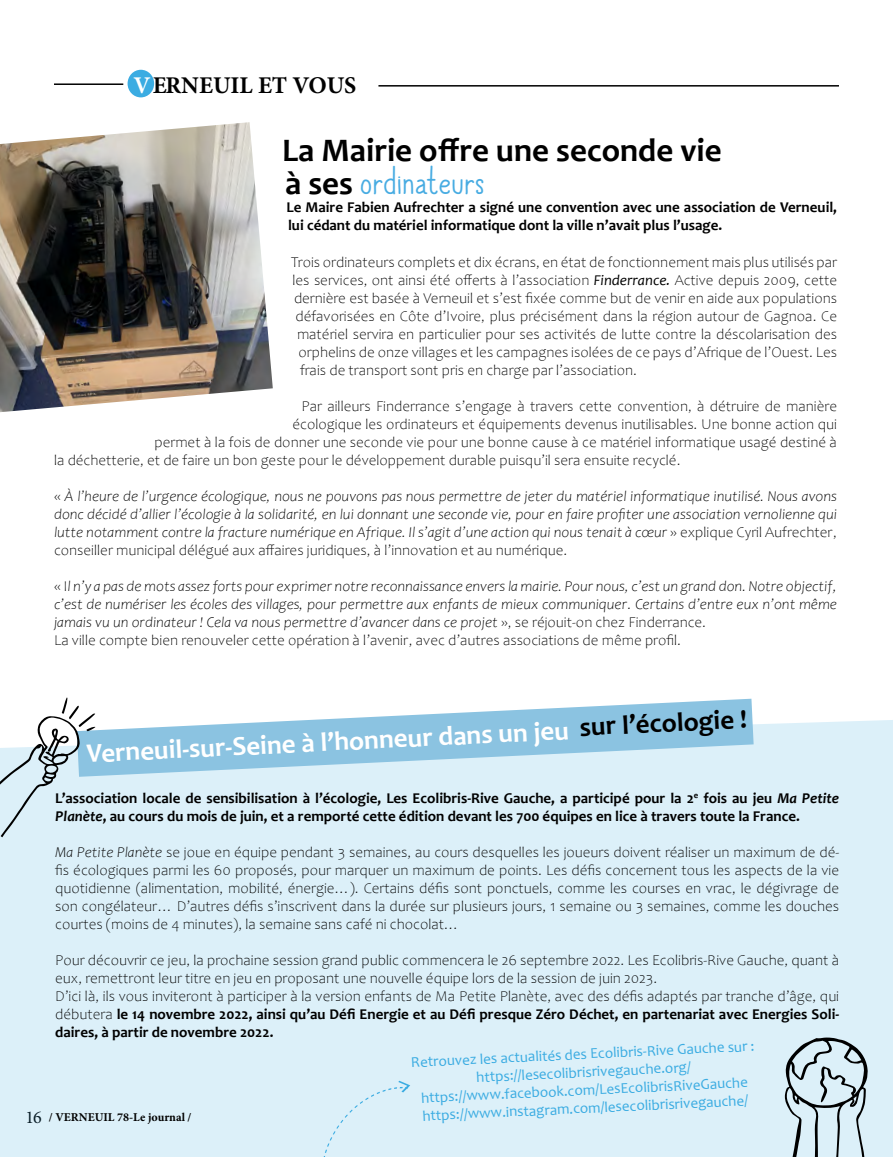
<style>
.page{position:relative;width:893px;height:1157px;background:#fff}
.page>*{position:absolute;margin:0;border:0;box-sizing:border-box;transform-origin:0 0}
.t1{font:37.5px "Always Together";letter-spacing:.025em;color:#48ace2}
.t2{font:700 33px "Candara";color:#000}
.t3{font:700 27px "Candara";color:#fff}
.t4{font:700 24px "Minion Pro";color:#000}
.t5{font:18px "Minion Pro";color:#000}
.t6{font:300 15px/18px "Candara";color:#000;text-align:justify}
.t7{font:italic 300 15px/18px "Candara";color:#000;text-align:justify}
.t8{font:700 15px/18px "Candara";color:#000}
.t9{font:15px/18px "Candara";color:#3bace2;text-align:center}
.t10{font:700 12px "Minion Pro";color:#000}
.s1{color:#fff}
.s2{font-family:"Candara";font-weight:700;font-size:33px;color:#000}
.s3{font-weight:400;font-style:italic}
.s4{font-style:normal}
.s5{color:#000}
.s6{font-style:italic}
.s7{font-weight:700}
</style>
<div class="page">
<div style="left:0;top:720px;width:893px;height:437px;background:#dcf0f9"></div>
<div style="left:128px;top:70px;width:26px;height:27px;background:#3bace2;border-radius:50%"></div>
<hr style="left:54px;top:83px;width:69px;height:2px;background:#000">
<hr style="left:378px;top:85px;width:461px;height:2px;background:#000">
<img style="left:0;top:122px;width:273px;height:290px">
<svg style="left:95px;top:698px;width:659px;height:78px;fill:#8bc3e1"></svg>
<div style="left:321px;top:1080px;width:90px;height:77px;background:#dcf0f9"></div>
<svg style="left:0;top:697px;width:95px;height:140px"></svg>
<svg style="left:784px;top:1037px;width:84px;height:120px;background:#b4c4cb"></svg>
<h3 class="t4" style="left:134px;top:68px;width:224px"><span class="s1">V</span> ERNEUIL ET VOUS</h3>
<h2 class="t2" style="left:282px;top:130px;width:441px">La Mairie offre une seconde vie</h2>
<h1 class="t1" style="left:285px;top:151px;width:201px"><span class="s2">à ses</span> ordinateurs</h1>
<p class="t8" style="left:286px;top:198px;width:552px">Le Maire Fabien Aufrechter a signé une convention avec une association de Verneuil, lui cédant du matériel informatique dont la ville n’avait plus l’usage.</p>
<p class="t6" style="left:291px;top:253px;width:548px">Trois ordinateurs complets et dix écrans, en état de fonctionnement mais plus utilisés par</p>
<p class="t6" style="left:292px;top:271px;width:546px">les services, ont ainsi été offerts à l’association <span class="s3">Finderrance.</span> Active depuis 2009, cette</p>
<p class="t6" style="left:294px;top:289px;width:544px">dernière est basée à Verneuil et s’est fixée comme but de venir en aide aux populations</p>
<p class="t6" style="left:296px;top:307px;width:543px">défavorisées en Côte d’Ivoire, plus précisément dans la région autour de Gagnoa. Ce</p>
<p class="t6" style="left:297px;top:325px;width:541px">matériel servira en particulier pour ses activités de lutte contre la déscolarisation des</p>
<p class="t6" style="left:298px;top:343px;width:540px">orphelins de onze villages et les campagnes isolées de ce pays d’Afrique de l’Ouest. Les</p>
<p class="t6" style="left:300px;top:361px;width:338px">frais de transport sont pris en charge par l’association.</p>
<p class="t6" style="left:302px;top:397px;width:537px">Par ailleurs Finderrance s’engage à travers cette convention, à détruire de manière</p>
<p class="t6" style="left:292px;top:415px;width:546px">écologique les ordinateurs et équipements devenus inutilisables. Une bonne action qui</p>
<p class="t6" style="left:155px;top:433px;width:684px">permet à la fois de donner une seconde vie pour une bonne cause à ce matériel informatique usagé destiné à</p>
<p class="t6" style="left:54px;top:451px;width:628px">la déchetterie, et de faire un bon geste pour le développement durable puisqu’il sera ensuite recyclé.</p>
<p class="t7" style="left:54px;top:487px;width:785px"><span class="s4">«</span> À l’heure de l’urgence écologique, nous ne pouvons pas nous permettre de jeter du matériel informatique inutilisé. Nous avons donc décidé d’allier l’écologie à la solidarité, en lui donnant une seconde vie, pour en faire profiter une association vernolienne qui lutte notamment contre la fracture numérique en Afrique. Il s’agit d’une action qui nous tenait à cœur <span class="s4">» explique Cyril Aufrechter, conseiller municipal délégué aux affaires juridiques, à l’innovation et au numérique.</span></p>
<p class="t7" style="left:54px;top:577px;width:784px;text-align:left"><span class="s4">« I</span>l n’y a pas de mots assez forts pour exprimer notre reconnaissance envers la mairie. Pour nous, c’est un grand don. Notre objectif, c’est de numériser les écoles des villages, pour permettre aux enfants de mieux communiquer. Certains d’entre eux n’ont même jamais vu un ordinateur ! Cela va nous permettre d’avancer dans ce projet <span class="s4">», se réjouit-on chez Finderrance.<br>La ville compte bien renouveler cette opération à l’avenir, avec d’autres associations de même profil.</span></p>
<h3 class="t3" style="left:86px;top:737px;width:662px;rotate:-3deg">Verneuil-sur-Seine à l’honneur dans un jeu <span class="s5">sur l’écologie !</span></h3>
<p class="t8" style="left:55px;top:789px;width:785px">L’association locale de sensibilisation à l’écologie, Les Ecolibris-Rive Gauche, a participé pour la 2<sup>e</sup> fois au jeu <span class="s6">Ma Petite<br>Planète</span>, au cours du mois de juin, et a remporté cette édition devant les 700 équipes en lice à travers toute la France.</p>
<p class="t6" style="left:55px;top:843px;width:785px"><span class="s6">Ma Petite Planète</span> se joue en équipe pendant 3 semaines, au cours desquelles les joueurs doivent réaliser un maximum de dé&shy;fis écologiques parmi les 60 proposés, pour marquer un maximum de points. Les défis concernent tous les aspects de la vie quotidienne (alimentation, mobilité, énergie…). Certains défis sont ponctuels, comme les courses en vrac, le dégivrage de son congélateur… D’autres défis s’inscrivent dans la durée sur plusieurs jours, 1 semaine ou 3 semaines, comme les douches courtes (moins de 4 minutes), la semaine sans café ni chocolat…</p>
<p class="t6" style="left:55px;top:951px;width:785px;text-align:left">Pour découvrir ce jeu, la prochaine session grand public commencera le 26 septembre 2022. Les Ecolibris-Rive Gauche, quant à eux, remettront leur titre en jeu en proposant une nouvelle équipe lors de la session de juin 2023.<br>D’ici là, ils vous inviteront à participer à la version enfants de Ma Petite Planète, avec des défis adaptés par tranche d’âge, qui débutera <span class="s7">le 14 novembre 2022, ainsi qu’au Défi Energie et au Défi presque Zéro Déchet, en partenariat avec Energies Soli&shy;daires, à partir de novembre 2022.</span></p>
<p class="t9" style="left:411px;top:1053px;width:345px;rotate:-3deg">Retrouvez les actualités des Ecolibris-Rive Gauche sur : https://lesecolibrisrivegauche.org/ https://www.facebook.com/LesEcolibrisRiveGauche https://www.instagram.com/lesecolibrisrivegauche/</p>
<p class="t5" style="left:26px;top:1105px;width:18px">16</p>
<p class="t10" style="left:49px;top:1108px;width:144px">/ VERNEUIL 78-Le journal /</p>
</div>
